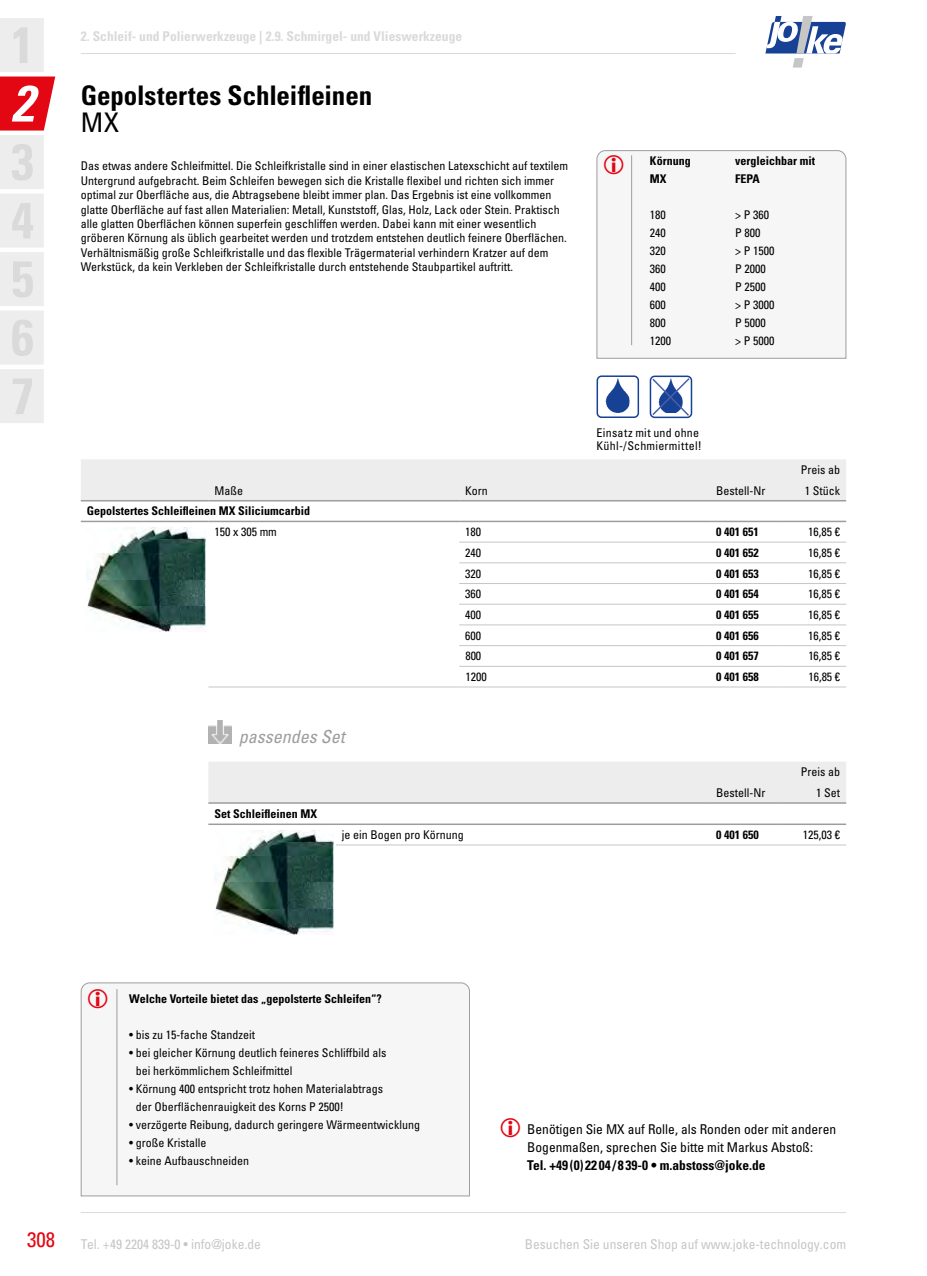
<style>
.page{position:relative;width:927px;height:1276px;background:#fff}
.page>*{position:absolute;margin:0;border:0;box-sizing:border-box;transform-origin:0 0}
.t1{font:italic 700 condensed 51px "Univers LT Pro";color:#fff}
.t2{font:700 condensed 27px "Univers LT Pro";letter-spacing:-.005em;color:#000}
.t3{font:condensed 27px "Univers LT Pro";color:#000}
.t4{font:italic condensed 18px "Univers LT Pro";color:#9d9d9c}
.t5{font:condensed 13.5px/18px "Univers LT Pro";color:#000}
.t6{font:condensed 13.5px "Univers LT Pro";color:#c6c6c6}
.t7{font:700 condensed 13.5px "Univers LT Pro";color:#dadada}
.t8{font:700 condensed 13.5px "Univers LT Pro";color:#000}
.t9{font:condensed 12px/18px "Univers LT Pro";color:#000}
.t10{font:700 condensed 12px/18px "Univers LT Pro";color:#000}
.t11{font:condensed 12px/13.5px "Univers LT Pro";letter-spacing:.02em;color:#000}
</style>
<div class="page">
<hr style="left:81px;top:1212px;width:765px;height:1px;background:#dadada">
<hr style="left:81px;top:53px;width:655px;height:1px;background:#dadada">
<svg style="left:765px;top:16px;width:81px;height:52px"></svg>
<svg style="left:0;top:18px;width:55px;height:405px"></svg>
<div style="left:80px;top:982px;width:390px;height:214px;background:#f6f6f6"></div>
<hr style="left:117px;top:989px;width:1px;height:196px;background:#9d9d9c">
<div style="left:596px;top:150px;width:251px;height:209px;background:#f6f6f6"></div>
<hr style="left:631px;top:155px;width:1px;height:190px;background:#9d9d9c">
<div style="left:650px;top:375px;width:42px;height:43px;border:2px solid #164194;border-radius:4px"></div>
<img style="left:605px;top:378px;width:24px;height:35px">
<div style="left:597px;top:375px;width:42px;height:43px;border:2px solid #164194;border-radius:4px"></div>
<svg style="left:651px;top:376px;width:40px;height:41px"></svg>
<img style="left:214px;top:830px;width:119px;height:105px">
<img style="left:87px;top:527px;width:119px;height:105px">
<div style="left:81px;top:459px;width:765px;height:41px;background:#ededed"></div>
<hr style="left:81px;top:500px;width:127px;height:1px;background:#9d9d9c">
<hr style="left:208px;top:500px;width:251px;height:1px;background:#9d9d9c">
<hr style="left:459px;top:500px;width:251px;height:1px;background:#9d9d9c">
<hr style="left:710px;top:500px;width:68px;height:1px;background:#9d9d9c">
<hr style="left:778px;top:686px;width:68px;height:1px;background:#c6c6c6">
<hr style="left:710px;top:686px;width:68px;height:1px;background:#c6c6c6">
<hr style="left:459px;top:686px;width:251px;height:1px;background:#c6c6c6">
<hr style="left:778px;top:666px;width:68px;height:1px;background:#c6c6c6">
<hr style="left:710px;top:666px;width:68px;height:1px;background:#c6c6c6">
<hr style="left:459px;top:666px;width:251px;height:1px;background:#c6c6c6">
<hr style="left:778px;top:645px;width:68px;height:1px;background:#c6c6c6">
<hr style="left:710px;top:645px;width:68px;height:1px;background:#c6c6c6">
<hr style="left:459px;top:645px;width:251px;height:1px;background:#c6c6c6">
<hr style="left:778px;top:624px;width:68px;height:1px;background:#c6c6c6">
<hr style="left:710px;top:624px;width:68px;height:1px;background:#c6c6c6">
<hr style="left:459px;top:624px;width:251px;height:1px;background:#c6c6c6">
<hr style="left:778px;top:604px;width:68px;height:1px;background:#c6c6c6">
<hr style="left:710px;top:604px;width:68px;height:1px;background:#c6c6c6">
<hr style="left:459px;top:604px;width:251px;height:1px;background:#c6c6c6">
<hr style="left:778px;top:583px;width:68px;height:1px;background:#c6c6c6">
<hr style="left:710px;top:583px;width:68px;height:1px;background:#c6c6c6">
<hr style="left:459px;top:583px;width:251px;height:1px;background:#c6c6c6">
<hr style="left:778px;top:562px;width:68px;height:1px;background:#c6c6c6">
<hr style="left:710px;top:562px;width:68px;height:1px;background:#c6c6c6">
<hr style="left:459px;top:562px;width:251px;height:1px;background:#c6c6c6">
<hr style="left:778px;top:521px;width:68px;height:1px;background:#9d9d9c">
<hr style="left:778px;top:542px;width:68px;height:1px;background:#c6c6c6">
<hr style="left:710px;top:521px;width:68px;height:1px;background:#9d9d9c">
<hr style="left:710px;top:542px;width:68px;height:1px;background:#c6c6c6">
<hr style="left:459px;top:521px;width:251px;height:1px;background:#9d9d9c">
<hr style="left:459px;top:542px;width:251px;height:1px;background:#c6c6c6">
<hr style="left:778px;top:500px;width:68px;height:1px;background:#9d9d9c">
<hr style="left:81px;top:521px;width:127px;height:1px;background:#9d9d9c">
<hr style="left:208px;top:521px;width:251px;height:1px;background:#9d9d9c">
<hr style="left:208px;top:686px;width:251px;height:1px;background:#c6c6c6">
<div style="left:208px;top:762px;width:638px;height:40px;background:#ededed"></div>
<hr style="left:208px;top:802px;width:128px;height:2px;background:#9d9d9c">
<hr style="left:336px;top:802px;width:374px;height:2px;background:#9d9d9c">
<hr style="left:710px;top:802px;width:68px;height:2px;background:#9d9d9c">
<hr style="left:778px;top:823px;width:68px;height:2px;background:#9d9d9c">
<hr style="left:778px;top:844px;width:68px;height:1px;background:#c6c6c6">
<hr style="left:710px;top:823px;width:68px;height:2px;background:#9d9d9c">
<hr style="left:710px;top:844px;width:68px;height:1px;background:#c6c6c6">
<hr style="left:336px;top:823px;width:374px;height:2px;background:#9d9d9c">
<hr style="left:336px;top:844px;width:374px;height:1px;background:#c6c6c6">
<hr style="left:208px;top:823px;width:128px;height:2px;background:#9d9d9c">
<hr style="left:778px;top:802px;width:68px;height:2px;background:#9d9d9c">
<img style="left:208px;top:720px;width:23px;height:23px">
<svg style="left:88px;top:988px;width:20px;height:20px"></svg>
<svg style="left:604px;top:155px;width:19px;height:19px"></svg>
<h1 class="t1" style="left:11px;top:72px;width:24px">2</h1>
<p class="t7" style="left:81px;top:27px;width:383px">2. Schleif- und Polierwerkzeuge | 2.9. Schmirgel- und Vlieswerkzeuge</p>
<h2 class="t2" style="left:81px;top:78px;width:293px">Gepolstertes Schleifleinen</h2>
<h2 class="t3" style="left:81px;top:106px;width:40px">MX</h2>
<p class="t9" style="left:81px;top:159px;width:489px;line-height:14.4px">Das etwas andere Schleifmittel. Die Schleifkristalle sind in einer elastischen Latexschicht auf textilem Untergrund aufgebracht. Beim Schleifen bewegen sich die Kristalle flexibel und richten sich immer optimal zur Oberfläche aus, die Abtragsebene bleibt immer plan. Das Ergebnis ist eine vollkommen glatte Oberfläche auf fast allen Materialien: Metall, Kunststoff, Glas, Holz, Lack oder Stein. Praktisch alle glatten Oberflächen können superfein geschliffen werden. Dabei kann mit einer wesentlich gröberen Körnung als üblich gearbeitet werden und trotzdem entstehen deutlich feinere Oberflächen.<br>Verhältnismäßig große Schleifkristalle und das flexible Trägermaterial verhindern Kratzer auf dem Werkstück, da kein Verkleben der Schleifkristalle durch entstehende Staubpartikel auftritt.</p>
<p class="t10" style="left:650px;top:152px;width:42px">Körnung<br>MX</p>
<p class="t9" style="left:650px;top:205px;width:23px">180<br>240<br>320<br>360<br>400<br>600<br>800<br>1200</p>
<p class="t11" style="left:597px;top:425px;width:107px">Einsatz mit und ohne<br>Kühl-/Schmiermittel!</p>
<p class="t10" style="left:735px;top:152px;width:81px">vergleichbar mit<br>FEPA</p>
<p class="t9" style="left:735px;top:205px;width:41px">&gt; P 360<br>P 800<br>&gt; P 1500<br>P 2000<br>P 2500 &gt; P 3000<br>P 5000 &gt; P 5000</p>
<p class="t9" style="left:214px;top:481px;width:30px">Maße</p>
<p class="t9" style="left:465px;top:481px;width:24px">Korn</p>
<p class="t9" style="left:716px;top:481px;width:51px">Bestell-Nr</p>
<p class="t9" style="left:801px;top:459px;width:41px;line-height:20.7px;text-align:center">Preis ab<br>1 Stück</p>
<p class="t10" style="left:87px;top:502px;width:225px">Gepolstertes Schleifleinen MX Siliciumcarbid</p>
<p class="t9" style="left:214px;top:523px;width:64px">150 x 305 mm</p>
<p class="t9" style="left:465px;top:523px;width:17px">180</p>
<p class="t10" style="left:716px;top:523px;width:44px">0 401 651</p>
<p class="t9" style="left:808px;top:523px;width:33px">16,85 €</p>
<p class="t9" style="left:465px;top:543px;width:17px">240</p>
<p class="t10" style="left:716px;top:543px;width:44px">0 401 652</p>
<p class="t9" style="left:808px;top:543px;width:33px">16,85 €</p>
<p class="t9" style="left:465px;top:564px;width:17px">320</p>
<p class="t10" style="left:716px;top:564px;width:44px">0 401 653</p>
<p class="t9" style="left:808px;top:564px;width:33px">16,85 €</p>
<p class="t9" style="left:465px;top:585px;width:17px">360</p>
<p class="t10" style="left:716px;top:585px;width:44px">0 401 654</p>
<p class="t9" style="left:808px;top:585px;width:33px">16,85 €</p>
<p class="t9" style="left:465px;top:605px;width:17px">400</p>
<p class="t10" style="left:716px;top:605px;width:44px">0 401 655</p>
<p class="t9" style="left:808px;top:605px;width:33px">16,85 €</p>
<p class="t9" style="left:465px;top:626px;width:17px">600</p>
<p class="t10" style="left:716px;top:626px;width:44px">0 401 656</p>
<p class="t9" style="left:808px;top:626px;width:33px">16,85 €</p>
<p class="t9" style="left:465px;top:647px;width:17px">800</p>
<p class="t10" style="left:716px;top:647px;width:44px">0 401 657</p>
<p class="t9" style="left:808px;top:647px;width:33px">16,85 €</p>
<p class="t9" style="left:465px;top:667px;width:23px">1200</p>
<p class="t10" style="left:716px;top:667px;width:44px">0 401 658</p>
<p class="t9" style="left:808px;top:667px;width:33px">16,85 €</p>
<h3 class="t4" style="left:239px;top:725px;width:107px">passendes Set</h3>
<p class="t10" style="left:214px;top:804px;width:104px">Set Schleifleinen MX</p>
<p class="t9" style="left:716px;top:783px;width:51px">Bestell-Nr</p>
<p class="t9" style="left:801px;top:761px;width:41px;line-height:20.7px;text-align:right">Preis ab<br>1 Set</p>
<p class="t9" style="left:342px;top:825px;width:123px">je ein Bogen pro Körnung</p>
<p class="t10" style="left:716px;top:825px;width:44px">0 401 650</p>
<p class="t9" style="left:803px;top:825px;width:39px">125,03 €</p>
<p class="t10" style="left:129px;top:990px;width:254px">Welche Vorteile bietet das „gepolsterte Schleifen“?</p>
<p class="t9" style="left:129px;top:1025px;width:127px">• bis zu 15-fache Standzeit</p>
<p class="t9" style="left:136px;top:1043px;width:252px;text-indent:-7px">• bei gleicher Körnung deutlich feineres Schliffbild als bei herkömmlichem Schleifmittel</p>
<p class="t9" style="left:136px;top:1079px;width:249px;text-indent:-7px">• Körnung 400 entspricht trotz hohen Materialabtrags der Oberflächenrauigkeit des Korns P 2500!</p>
<p class="t9" style="left:129px;top:1115px;width:292px">• verzögerte Reibung, dadurch geringere Wärmeentwicklung</p>
<p class="t9" style="left:129px;top:1133px;width:79px">• große Kristalle</p>
<p class="t9" style="left:129px;top:1151px;width:121px">• keine Aufbauschneiden</p>
<p class="t5" style="left:527px;top:1120px;width:310px">Benötigen Sie MX auf Rolle, als Ronden oder mit anderen<br>Bogenmaßen, sprechen Sie bitte mit Markus Abstoß:</p>
<p class="t8" style="left:527px;top:1157px;width:240px">Tel. +49 (0) 22 04 / 8 39-0 • m.abstoss@joke.de</p>
<p class="t6" style="left:27px;top:1235px;width:235px"><sup>308</sup> Tel. +49 2204 839-0 • info@joke.de</p>
<p class="t6" style="left:525px;top:1235px;width:323px">Besuchen Sie unseren Shop auf www.joke-technology.com</p>
</div>
